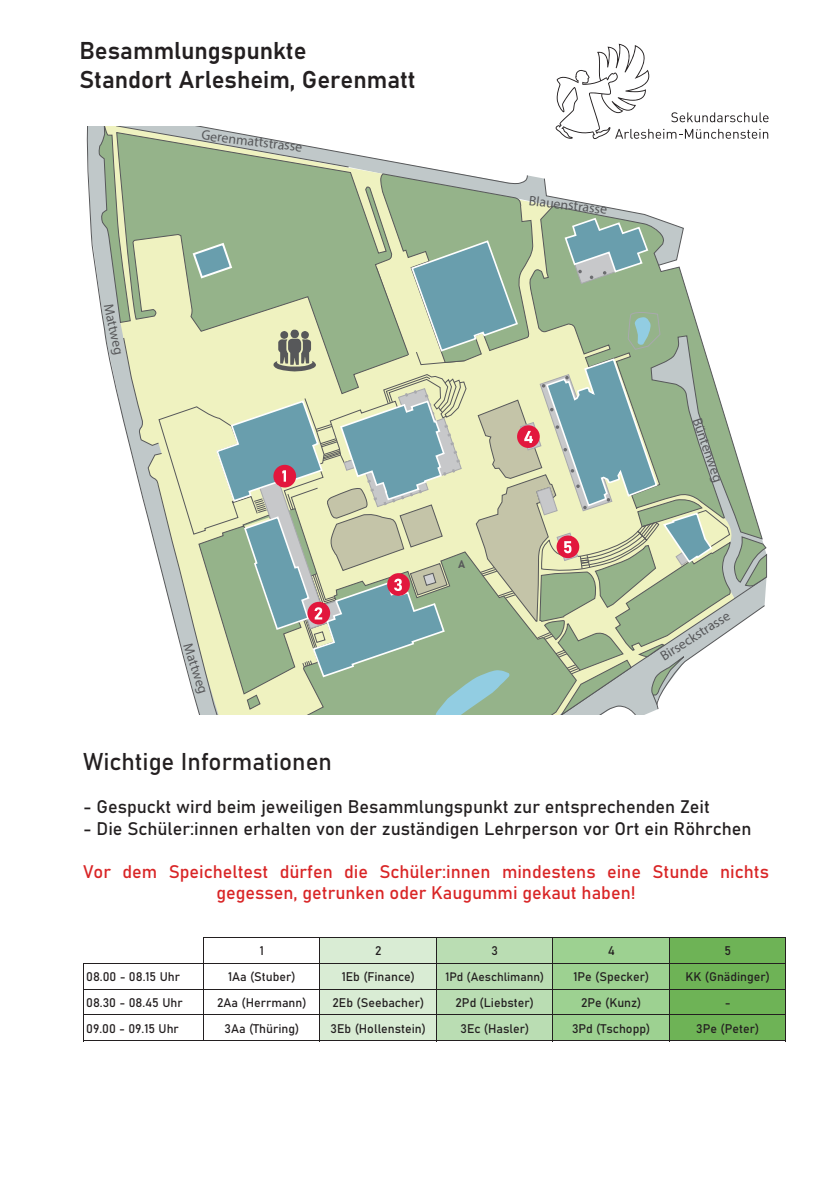
<style>
.page{position:relative;width:840px;height:1191px;background:#fff}
.page>*{position:absolute;margin:0;border:0;box-sizing:border-box;transform-origin:0 0}
.t1{font:24px/28.8px "Bahnschrift";color:#231f20}
.t2{font:18px "Bahnschrift";color:#231f20}
.t3{font:18px/21.6px "Bahnschrift";color:#d92526;text-align:center}
.t4{font:13.8px "Myriad Pro";color:#57585a}
.t5{font:12.4px "Bahnschrift";color:#231f20}
.t6{font:12px "Bahnschrift";color:#231f20}
.t7{font:11px "Bahnschrift";color:#57585a}
</style>
<div class="page">
<svg style="left:86px;top:127px;width:12px;height:163px"></svg>
<svg style="left:98px;top:44px;width:670px;height:670px"></svg>
<div style="left:319px;top:938px;width:117px;height:103px;background:#d9ecd4"></div>
<div style="left:436px;top:938px;width:116px;height:103px;background:#baddb3"></div>
<div style="left:552px;top:938px;width:116px;height:103px;background:#9dd191"></div>
<div style="left:668px;top:938px;width:117px;height:103px;background:#6eb356"></div>
<hr style="left:203px;top:937px;width:1px;height:104px;background:#231f20">
<hr style="left:319px;top:938px;width:1px;height:103px;background:#231f20">
<hr style="left:435px;top:938px;width:1px;height:103px;background:#231f20">
<hr style="left:552px;top:938px;width:1px;height:103px;background:#231f20">
<hr style="left:668px;top:938px;width:1px;height:103px;background:#231f20">
<hr style="left:784px;top:938px;width:1px;height:103px;background:#231f20">
<hr style="left:83px;top:963px;width:1px;height:78px;background:#231f20">
<hr style="left:203px;top:937px;width:582px;height:1px;background:#231f20">
<hr style="left:84px;top:963px;width:701px;height:1px;background:#231f20">
<hr style="left:84px;top:988px;width:701px;height:1px;background:#231f20">
<hr style="left:84px;top:1014px;width:701px;height:1px;background:#231f20">
<hr style="left:84px;top:1040px;width:701px;height:1px;background:#231f20">
<h1 class="t1" style="left:79px;top:36px;width:337px">Besammlungspunkte<br>Standort Arlesheim, Gerenmatt</h1>
<p class="t4" style="left:117px;top:302px;width:53px;rotate:78deg">Mattweg</p>
<p class="t4" style="left:202px;top:126px;width:103px;rotate:7deg">Gerenmattstrasse</p>
<p class="t4" style="left:196px;top:641px;width:53px;rotate:72deg">Mattweg</p>
<p class="t4" style="left:529px;top:191px;width:80px;rotate:7deg">Blauenstrasse</p>
<p class="t7" style="left:458px;top:557px;width:9px">A</p>
<p class="t4" style="left:704px;top:415px;width:68px;rotate:71deg">Büntenweg</p>
<p class="t4" style="left:656px;top:649px;width:81px;rotate:-32deg">Birseckstrasse</p>
<h1 class="t1" style="left:83px;top:747px;width:250px">Wichtige Informationen</h1>
<h2 class="t2" style="left:83px;top:795px;width:628px">- Gespuckt wird beim jeweiligen Besammlungspunkt zur entsprechenden Zeit</h2>
<h2 class="t2" style="left:83px;top:817px;width:669px">- Die Schüler:innen erhalten von der zuständigen Lehrperson vor Ort ein Röhrchen</h2>
<h2 class="t3" style="left:83px;top:860px;width:687px">Vor dem Speicheltest dürfen die Schüler:innen mindestens eine Stunde nichts gegessen, getrunken oder Kaugummi gekaut haben!</h2>
<p class="t5" style="left:260px;top:943px;width:6px">1</p>
<p class="t5" style="left:375px;top:943px;width:8px">2</p>
<p class="t5" style="left:491px;top:943px;width:8px">3</p>
<p class="t5" style="left:607px;top:943px;width:9px">4</p>
<p class="t5" style="left:724px;top:943px;width:8px">5</p>
<p class="t5" style="left:86px;top:969px;width:95px">08.00 - 08.15 Uhr</p>
<p class="t5" style="left:228px;top:969px;width:69px">1Aa (Stuber)</p>
<p class="t5" style="left:341px;top:969px;width:75px">1Eb (Finance)</p>
<p class="t6" style="left:445px;top:969px;width:100px">1Pd (Aeschlimann)</p>
<p class="t5" style="left:573px;top:969px;width:77px">1Pe (Specker)</p>
<p class="t5" style="left:685px;top:969px;width:86px">KK (Gnädinger)</p>
<p class="t5" style="left:86px;top:994px;width:98px">08.30 - 08.45 Uhr</p>
<p class="t5" style="left:217px;top:994px;width:91px">2Aa (Herrmann)</p>
<p class="t5" style="left:332px;top:994px;width:93px">2Eb (Seebacher)</p>
<p class="t5" style="left:455px;top:994px;width:80px">2Pd (Liebster)</p>
<p class="t5" style="left:580px;top:994px;width:62px">2Pe (Kunz)</p>
<p class="t5" style="left:724px;top:994px;width:7px">-</p>
<p class="t5" style="left:86px;top:1020px;width:94px">09.00 - 09.15 Uhr</p>
<p class="t5" style="left:224px;top:1020px;width:76px">3Aa (Thüring)</p>
<p class="t5" style="left:330px;top:1020px;width:97px">3Eb (Hollenstein)</p>
<p class="t5" style="left:460px;top:1020px;width:70px">3Ec (Hasler)</p>
<p class="t5" style="left:571px;top:1020px;width:80px">3Pd (Tschopp)</p>
<p class="t5" style="left:695px;top:1020px;width:64px">3Pe (Peter)</p>
</div>
